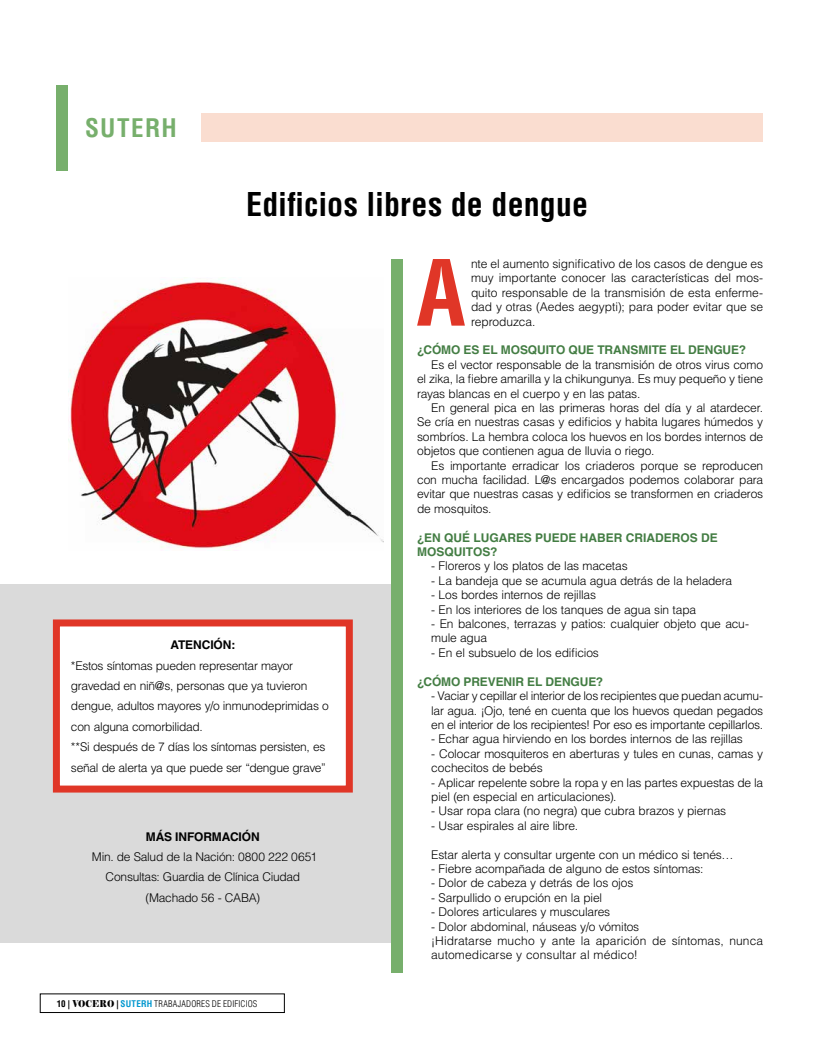
<style>
.page{position:relative;width:820px;height:1049px;background:#fff}
.page>*{position:absolute;margin:0;border:0;box-sizing:border-box;transform-origin:0 0}
.t1{font:700 condensed 88.8px "Helvetica LT Std";color:#e03627}
.t2{font:700 condensed 32px "Helvetica LT Std";letter-spacing:.005em;color:#000}
.t3{font:700 condensed 25px "Helvetica LT Std";letter-spacing:.05em;color:#77af6c}
.t4{font:300 12px/14.4px "Helvetica LT Std";letter-spacing:-.015em;color:#000;text-align:justify}
.t5{font:300 12px/14.4px "Helvetica LT Std";letter-spacing:.005em;color:#000}
.t6{font:700 12px/14.4px "Helvetica LT Std";letter-spacing:-.005em;color:#437d43}
.t7{font:700 12px "Helvetica LT Std";letter-spacing:-.01em;color:#000}
.t8{font:300 condensed 9px "Helvetica LT Std";letter-spacing:.02em;color:#000}
.s1{font-weight:700}
.s2{font-family:"Elephant";font-weight:400;font-stretch:normal;font-size:9.4px}
.s3{font-weight:700;color:#0097cf}
</style>
<div class="page">
<div style="left:40px;top:993px;width:245px;height:20px;border:1px solid #000"></div>
<div style="left:57px;top:85px;width:11px;height:85px;background:#77af6c"></div>
<div style="left:201px;top:113px;width:562px;height:29px;background:#faddd0"></div>
<img style="left:68px;top:277px;width:315px;height:271px">
<div style="left:0;top:584px;width:391px;height:359px;background:#dadada"></div>
<div style="left:53px;top:619px;width:299px;height:173px;background:#fff;border:7px solid #e03627"></div>
<div style="left:391px;top:259px;width:12px;height:713px;background:#77af6c"></div>
<h3 class="t3" style="left:85px;top:112px;width:93px">SUTERH</h3>
<h2 class="t2" style="left:246px;top:184px;width:343px">Edificios libres de dengue</h2>
<h1 class="t1" style="left:416px;top:238px;width:51px">A</h1>
<p class="t4" style="left:471px;top:256px;width:293px">nte el aumento significativo de los casos de dengue es muy importante conocer las características del mos&shy;quito responsable de la transmisión de esta enferme&shy;dad y otras (Aedes aegypti); para poder evitar que se reproduzca.</p>
<p class="t6" style="left:417px;top:343px;width:330px">¿CÓMO ES EL MOSQUITO QUE TRANSMITE EL DENGUE?</p>
<p class="t4" style="left:417px;top:357px;width:347px;text-indent:14px">Es el vector responsable de la transmisión de otros virus como el zika, la fiebre amarilla y la chikungunya. Es muy pequeño y tiene rayas blancas en el cuerpo y en las patas.</p>
<p class="t4" style="left:417px;top:400px;width:347px;text-indent:14px">En general pica en las primeras horas del día y al atardecer.<br>Se cría en nuestras casas y edificios y habita lugares húmedos y sombríos. La hembra coloca los huevos en los bordes internos de objetos que contienen agua de lluvia o riego.</p>
<p class="t4" style="left:417px;top:458px;width:347px;text-indent:14px">Es importante erradicar los criaderos porque se reproducen con mucha facilidad. L@s encargados podemos colaborar para evitar que nuestras casas y edificios se transformen en criaderos de mosquitos.</p>
<p class="t6" style="left:417px;top:530px;width:302px">¿EN QUÉ LUGARES PUEDE HABER CRIADEROS DE<br>MOSQUITOS?</p>
<p class="t4" style="left:431px;top:559px;width:198px">- Floreros y los platos de las macetas</p>
<p class="t4" style="left:431px;top:573px;width:302px">- La bandeja que se acumula agua detrás de la heladera</p>
<p class="t4" style="left:431px;top:588px;width:166px">- Los bordes internos de rejillas</p>
<p class="t4" style="left:431px;top:602px;width:266px">- En los interiores de los tanques de agua sin tapa</p>
<p class="t4" style="left:431px;top:616px;width:319px">- En balcones, terrazas y patios: cualquier objeto que acu&shy;mule agua</p>
<p class="t4" style="left:431px;top:645px;width:169px">- En el subsuelo de los edificios</p>
<p class="t6" style="left:417px;top:674px;width:188px">¿CÓMO PREVENIR EL DENGUE?</p>
<p class="t4" style="left:431px;top:688px;width:333px">- Vaciar y cepillar el interior de los recipientes que puedan acumu&shy;lar agua. ¡Ojo, tené en cuenta que los huevos quedan pegados en el interior de los recipientes! Por eso es importante cepillarlos.</p>
<p class="t4" style="left:431px;top:732px;width:313px">- Echar agua hirviendo en los bordes internos de las rejillas</p>
<p class="t4" style="left:431px;top:746px;width:333px">- Colocar mosquiteros en aberturas y tules en cunas, camas y cochecitos de bebés</p>
<p class="t4" style="left:431px;top:775px;width:333px">- Aplicar repelente sobre la ropa y en las partes expuestas de la piel (en especial en articulaciones).</p>
<p class="t4" style="left:431px;top:804px;width:296px">- Usar ropa clara (no negra) que cubra brazos y piernas</p>
<p class="t4" style="left:431px;top:818px;width:148px">- Usar espirales al aire libre.</p>
<p class="t4" style="left:431px;top:847px;width:304px">Estar alerta y consultar urgente con un médico si tenés…</p>
<p class="t4" style="left:431px;top:861px;width:273px">- Fiebre acompañada de alguno de estos síntomas:</p>
<p class="t4" style="left:431px;top:876px;width:203px">- Dolor de cabeza y detrás de los ojos</p>
<p class="t4" style="left:431px;top:890px;width:172px">- Sarpullido o erupción en la piel</p>
<p class="t4" style="left:431px;top:904px;width:180px">- Dolores articulares y musculares</p>
<p class="t5" style="left:431px;top:919px;width:333px">- Dolor abdominal, náuseas y/o vómitos<br>¡Hidratarse mucho y ante la aparición de síntomas, nunca automedicarse y consultar al médico!</p>
<p class="t7" style="left:170px;top:637px;width:66px">ATENCIÓN:</p>
<p class="t4" style="left:71px;top:655px;width:259px;line-height:20.4px;text-align:left">*Estos síntomas pueden representar mayor gravedad en niñ@s, personas que ya tuvieron dengue, adultos mayores y/o inmunodeprimidas o con alguna comorbilidad.<br>**Si después de 7 días los síntomas persisten, es señal de alerta ya que puede ser “dengue grave”</p>
<p class="t7" style="left:146px;top:829px;width:115px">MÁS INFORMACIÓN</p>
<p class="t4" style="left:92px;top:846px;width:227px;line-height:20.4px;text-align:center">Min. de Salud de la Nación: 0800 222 0651<br>Consultas: Guardia de Clínica Ciudad (Machado 56 - CABA)</p>
<p class="t8" style="left:57px;top:998px;width:202px"><span class="s1">10 |</span> <span class="s2">VOCERO</span> <span class="s1">|</span> <span class="s3">SUTERH</span> TRABAJADORES DE EDIFICIOS</p>
</div>
